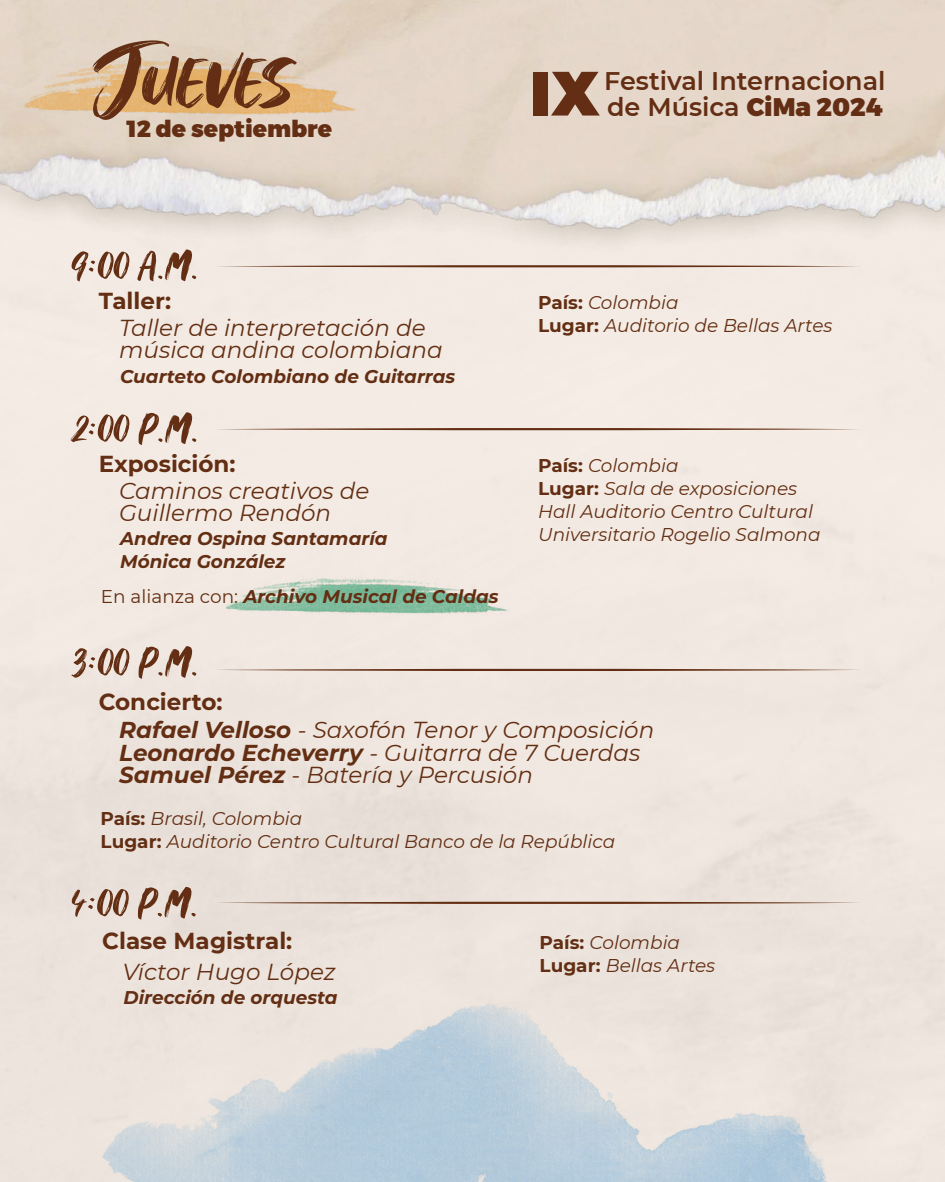
<style>
.page{position:relative;width:945px;height:1182px;background:#fff}
.page>*{position:absolute;margin:0;border:0;box-sizing:border-box;transform-origin:0 0}
.t1{font:100.19px "Perfect Moment Script";color:#632e13}
.t2{font:54.25px "Perfect Moment Script";color:#632e13}
.t3{font:600 25.46px/26px "Montserrat";color:#632e13}
.t4{font:900 23.28px "Montserrat";color:#632e13}
.t5{font:italic 23.1px/22.3px "Montserrat";color:#632e13}
.t6{font:700 23.1px "Montserrat";color:#632e13}
.t7{font:italic 18.46px/23.1px "Montserrat";color:#632e13}
.t8{font:italic 700 18.46px/22.3px "Montserrat";color:#632e13}
.s1{font-weight:900}
.s2{font-weight:700;font-style:normal}
.s3{font-weight:400;font-style:normal}
.s4{font-weight:700}
</style>
<div class="page">
<img style="left:0;top:0;width:945px;height:397px">
<div style="left:534px;top:72px;width:14px;height:43px;background:#632e13"></div>
<svg style="left:551px;top:72px;width:49px;height:43px;background:#96715b"></svg>
<svg style="left:214px;top:427px;width:648px;height:3px;background:#b09382"></svg>
<img style="left:217px;top:576px;width:305px;height:42px">
<svg style="left:214px;top:265px;width:648px;height:3px;background:#ab8c7b"></svg>
<svg style="left:214px;top:668px;width:648px;height:3px;background:#aa8c7a"></svg>
<img style="left:101px;top:968px;width:736px;height:213px">
<svg style="left:214px;top:901px;width:648px;height:3px;background:#a78877"></svg>
<img style="left:15px;top:57px;width:359px;height:65px">
<h1 class="t1" style="left:94px;top:5px;width:201px">Jueves</h1>
<p class="t4" style="left:127px;top:114px;width:207px">12 de septiembre</p>
<h2 class="t2" style="left:72px;top:224px;width:129px">9:00 a.m.</h2>
<h3 class="t3" style="left:604px;top:66px;width:283px">Festival Internacional de Música <span class="s1">CiMa 2024</span></h3>
<p class="t6" style="left:99px;top:284px;width:74px">Taller:</p>
<p class="t7" style="left:538px;top:290px;width:142px"><span class="s2">País:</span> Colombia</p>
<p class="t5" style="left:119px;top:315px;width:308px">Taller de interpretación de</p>
<p class="t7" style="left:538px;top:313px;width:296px"><span class="s2">Lugar:</span> Auditorio de Bellas Artes</p>
<p class="t5" style="left:119px;top:338px;width:325px">música andina colombiana</p>
<p class="t8" style="left:120px;top:364px;width:337px">Cuarteto Colombiano de Guitarras</p>
<h2 class="t2" style="left:72px;top:386px;width:129px">2:00 p.m.</h2>
<p class="t6" style="left:99px;top:447px;width:138px">Exposición:</p>
<p class="t7" style="left:538px;top:453px;width:284px"><span class="s2">País:</span> Colombia<br><span class="s2">Lugar:</span> Sala de exposiciones<br>Hall Auditorio Centro Cultural<br>Universitario Rogelio Salmona</p>
<p class="t5" style="left:119px;top:478px;width:252px">Caminos creativos de<br>Guillermo Rendón</p>
<p class="t8" style="left:120px;top:527px;width:269px">Andrea Ospina Santamaría<br>Mónica González</p>
<p class="t8" style="left:101px;top:584px;width:399px"><span class="s3">En alianza con:</span> Archivo Musical de Caldas</p>
<h2 class="t2" style="left:72px;top:620px;width:129px">3:00 p.m.</h2>
<p class="t6" style="left:99px;top:684px;width:125px">Concierto:</p>
<p class="t5" style="left:119px;top:718px;width:537px"><span class="s4">Rafael Velloso</span> - Saxofón Tenor y Composición<br><span class="s4">Leonardo Echeverry</span> - Guitarra de 7 Cuerdas<br><span class="s4">Samuel Pérez</span> - Batería y Percusión</p>
<p class="t7" style="left:101px;top:805px;width:516px"><span class="s2">País:</span> Brasil, Colombia<br><span class="s2">Lugar:</span> Auditorio Centro Cultural Banco de la República</p>
<h2 class="t2" style="left:72px;top:861px;width:128px">4:00 p.m.</h2>
<p class="t6" style="left:102px;top:923px;width:192px">Clase Magistral:</p>
<p class="t7" style="left:540px;top:930px;width:142px"><span class="s2">País:</span> Colombia</p>
<p class="t5" style="left:123px;top:959px;width:214px">Víctor Hugo López</p>
<p class="t7" style="left:540px;top:953px;width:177px"><span class="s2">Lugar:</span> Bellas Artes</p>
<p class="t8" style="left:124px;top:985px;width:216px">Dirección de orquesta</p>
</div>
